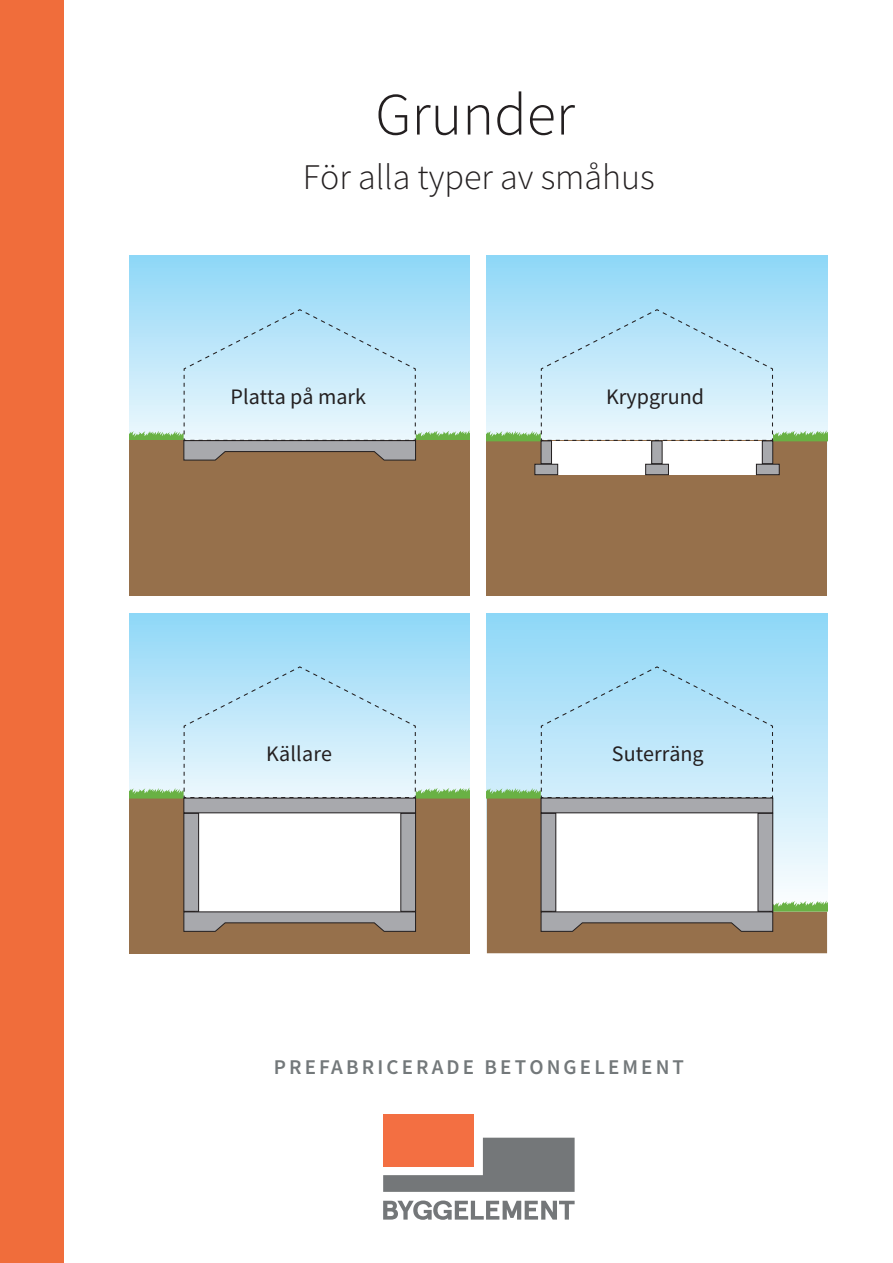
<style>
.page{position:relative;width:893px;height:1263px;background:#fff}
.page>*{position:absolute;margin:0;border:0;box-sizing:border-box;transform-origin:0 0}
.t1{font:300 60px "Source Sans Pro";color:#231f20}
.t2{font:300 36px "Source Sans Pro";color:#231f20}
.t3{font:22.05px "Source Sans Pro";color:#231f20}
.t4{font:600 21px "Source Sans Pro";letter-spacing:.15em;color:#73787a}
</style>
<div class="page">
<div style="left:0;top:0;width:64px;height:1263px;background:#f06d3b"></div>
<div style="left:130px;top:256px;width:340px;height:216px;background:linear-gradient(to right,#9bdcf8,#9bdcf8)"></div>
<div style="left:130px;top:441px;width:340px;height:155px;background:#96704b"></div>
<svg style="left:130px;top:308px;width:340px;height:153px;background:#c1dbe4"></svg>
<div style="left:130px;top:613px;width:340px;height:216px;background:linear-gradient(to right,#9cdcf8,#9cdcf8)"></div>
<div style="left:130px;top:798px;width:340px;height:155px;background:#96704b"></div>
<div style="left:195px;top:808px;width:216px;height:107px;background:#fff"></div>
<svg style="left:183px;top:911px;width:233px;height:21px"></svg>
<svg style="left:130px;top:666px;width:340px;height:133px;background:#c7e8f5"></svg>
<div style="left:184px;top:798px;width:232px;height:15px;background:#a8a9ad"></div>
<div style="left:184px;top:798px;width:232px;height:15px;border:1px solid #231f20"></div>
<div style="left:184px;top:813px;width:15px;height:98px;background:#a8a9ad"></div>
<div style="left:184px;top:813px;width:15px;height:99px;border:1px solid #231f20"></div>
<div style="left:401px;top:813px;width:15px;height:98px;background:#a8a9ad"></div>
<div style="left:401px;top:813px;width:15px;height:99px;border:1px solid #231f20"></div>
<div style="left:487px;top:256px;width:340px;height:216px;background:linear-gradient(to right,#9bdcf8,#9bdcf8)"></div>
<div style="left:487px;top:441px;width:340px;height:155px;background:#96704b"></div>
<div style="left:549px;top:441px;width:216px;height:34px;background:#fff"></div>
<svg style="left:487px;top:308px;width:340px;height:133px;background:#c6e8f5"></svg>
<div style="left:541px;top:441px;width:10px;height:23px;background:#a8a9ad"></div>
<div style="left:541px;top:441px;width:11px;height:23px;border:1px solid #231f20"></div>
<div style="left:762px;top:441px;width:11px;height:23px;background:#a8a9ad"></div>
<div style="left:762px;top:441px;width:11px;height:23px;border:1px solid #231f20"></div>
<div style="left:652px;top:441px;width:10px;height:23px;background:#a8a9ad"></div>
<div style="left:651px;top:441px;width:11px;height:23px;border:1px solid #231f20"></div>
<div style="left:535px;top:464px;width:23px;height:11px;background:#a8a9ad"></div>
<div style="left:535px;top:464px;width:23px;height:11px;border:1px solid #231f20"></div>
<div style="left:646px;top:464px;width:22px;height:11px;background:#a8a9ad"></div>
<div style="left:645px;top:464px;width:24px;height:11px;border:1px solid #231f20"></div>
<div style="left:756px;top:464px;width:23px;height:11px;background:#a8a9ad"></div>
<div style="left:756px;top:464px;width:23px;height:11px;border:1px solid #231f20"></div>
<svg style="left:487px;top:613px;width:340px;height:185px;background:#a1ddf8"></svg>
<svg style="left:487px;top:798px;width:340px;height:155px;background:#ab957c"></svg>
<div style="left:552px;top:808px;width:216px;height:107px;background:#fff"></div>
<svg style="left:540px;top:900px;width:287px;height:32px"></svg>
<svg style="left:487px;top:666px;width:286px;height:133px;background:#b7e3f5"></svg>
<div style="left:541px;top:798px;width:232px;height:15px;background:#a8a9ad"></div>
<div style="left:541px;top:798px;width:232px;height:15px;border:1px solid #231f20"></div>
<div style="left:541px;top:813px;width:15px;height:98px;background:#a8a9ad"></div>
<div style="left:541px;top:813px;width:15px;height:99px;border:1px solid #231f20"></div>
<div style="left:758px;top:813px;width:15px;height:98px;background:#a8a9ad"></div>
<div style="left:758px;top:813px;width:15px;height:99px;border:1px solid #231f20"></div>
<svg style="left:383px;top:1138px;width:192px;height:54px;background:#898a8b"></svg>
<div style="left:383px;top:1114px;width:91px;height:52px;background:#f36f42"></div>
<svg style="left:383px;top:1200px;width:192px;height:20px"></svg>
<h1 class="t1" style="left:375px;top:78px;width:201px">Grunder</h1>
<h2 class="t2" style="left:303px;top:155px;width:353px">För alla typer av småhus</h2>
<p class="t3" style="left:231px;top:382px;width:137px">Platta på mark</p>
<p class="t3" style="left:266px;top:740px;width:67px">Källare</p>
<p class="t3" style="left:606px;top:382px;width:100px">Krypgrund</p>
<p class="t3" style="left:612px;top:740px;width:93px">Suterräng</p>
<p class="t4" style="left:274px;top:1053px;width:412px">PREFABRICERADE BETONGELEMENT</p>
</div>
